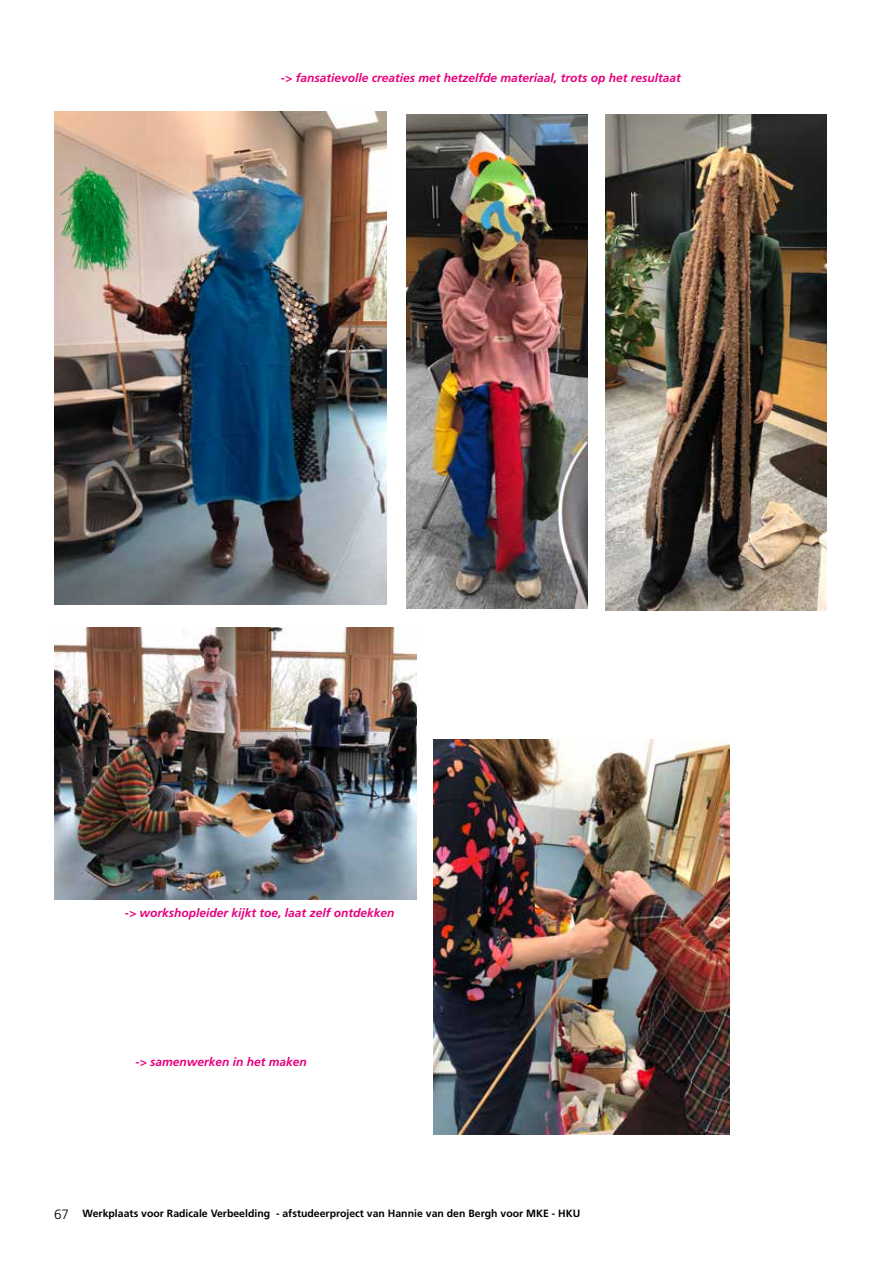
<style>
.page{position:relative;width:893px;height:1263px;background:#fff}
.page>*{position:absolute;margin:0;border:0;box-sizing:border-box;transform-origin:0 0}
.t1{font:300 13.5px "Frutiger LT Std";color:#000}
.t2{font:italic 700 12px "Frutiger LT Std";color:#e6007d}
.t3{font:700 10.5px "Frutiger LT Std";color:#000}
</style>
<div class="page">
<img style="left:407px;top:115px;width:180px;height:493px">
<img style="left:606px;top:115px;width:221px;height:496px">
<img style="left:434px;top:740px;width:295px;height:394px">
<img style="left:54px;top:627px;width:362px;height:272px">
<img style="left:54px;top:112px;width:332px;height:493px">
<p class="t2" style="left:281px;top:71px;width:402px">-&gt; fansatievolle creaties met hetzelfde materiaal, trots op het resultaat</p>
<p class="t2" style="left:124px;top:906px;width:271px">-&gt; workshopleider kijkt toe, laat zelf ontdekken</p>
<p class="t2" style="left:135px;top:1054px;width:173px">-&gt; samenwerken in het maken</p>
<p class="t1" style="left:54px;top:1207px;width:17px">67</p>
<p class="t3" style="left:82px;top:1207px;width:499px">Werkplaats voor Radicale Verbeelding - afstudeerproject van Hannie van den Bergh voor MKE - HKU</p>
</div>
